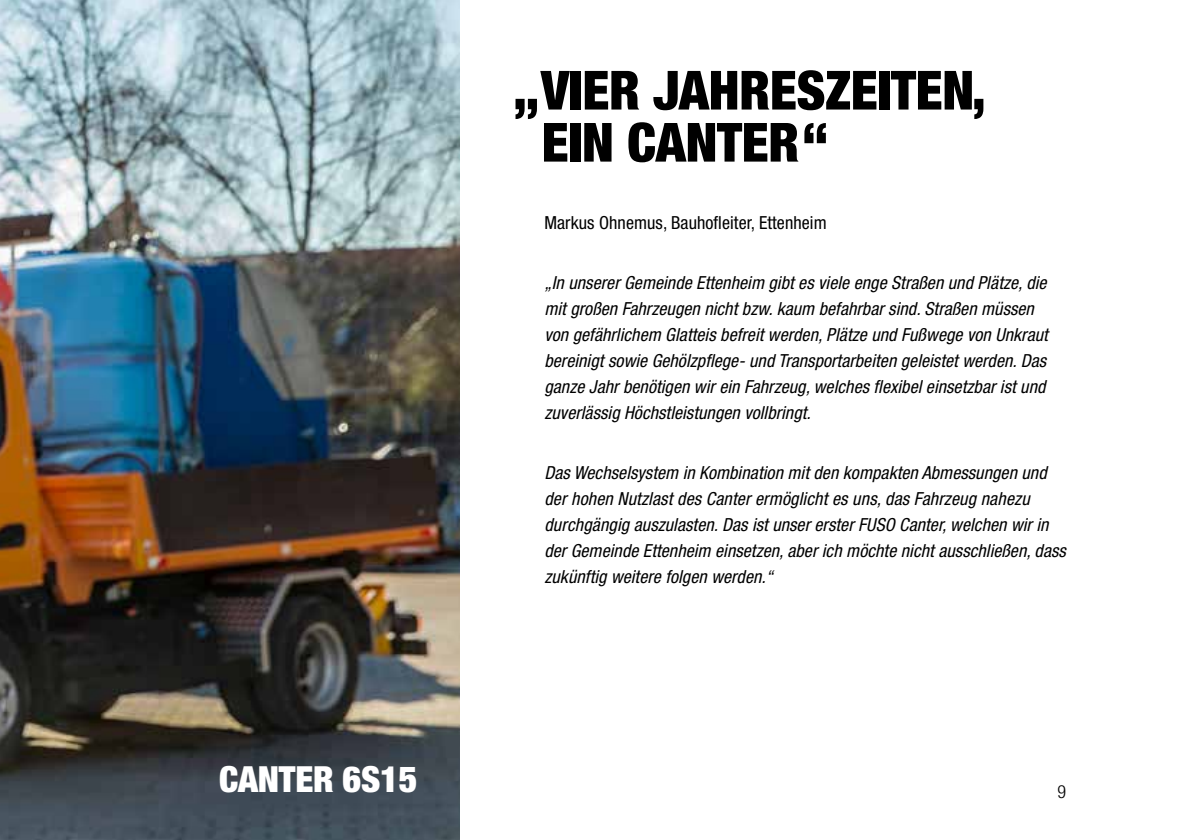
<style>
.page{position:relative;width:1191px;height:840px;background:#fff}
.page>*{position:absolute;margin:0;border:0;box-sizing:border-box;transform-origin:0 0}
.t1{font:900 condensed 54px/52px "Helvetica Neue LT Std";letter-spacing:-.005em;color:#000}
.t2{font:900 condensed 36px "Helvetica Neue LT Std";letter-spacing:-.005em;color:#fff}
.t3{font:italic condensed 18px/26px "Helvetica Neue LT Std";letter-spacing:.005em;color:#000}
.t4{font:condensed 18px "Helvetica Neue LT Std";letter-spacing:.005em;color:#000}
.t5{font:300 condensed 18px "Helvetica Neue LT Std";color:#000}
</style>
<div class="page">
<img style="left:0;top:0;width:459px;height:839px">
<h2 class="t2" style="left:219px;top:756px;width:200px">CANTER 6S15</h2>
<h1 class="t1" style="left:541px;top:63px;width:446px;text-indent:-28px">„VIER JAHRESZEITEN,<br>EIN CANTER“</h1>
<p class="t4" style="left:544px;top:212px;width:284px">Markus Ohnemus, Bauhofleiter, Ettenheim</p>
<p class="t3" style="left:544px;top:269px;width:505px">„In unserer Gemeinde Ettenheim gibt es viele enge Straßen und Plätze, die mit großen Fahrzeugen nicht bzw. kaum befahrbar sind. Straßen müssen von gefährlichem Glatteis befreit werden, Plätze und Fußwege von Unkraut bereinigt sowie Gehölzpflege- und Transportarbeiten geleistet werden. Das ganze Jahr benötigen wir ein Fahrzeug, welches flexibel einsetzbar ist und zuverlässig Höchstleistungen vollbringt.</p>
<p class="t3" style="left:544px;top:459px;width:523px">Das Wechselsystem in Kombination mit den kompakten Abmessungen und der hohen Nutzlast des Canter ermöglicht es uns, das Fahrzeug nahezu durchgängig auszulasten. Das ist unser erster FUSO Canter, welchen wir in der Gemeinde Ettenheim einsetzen, aber ich möchte nicht ausschließen, dass zukünftig weitere folgen werden.“</p>
<p class="t5" style="left:1057px;top:781px;width:10px">9</p>
</div>
